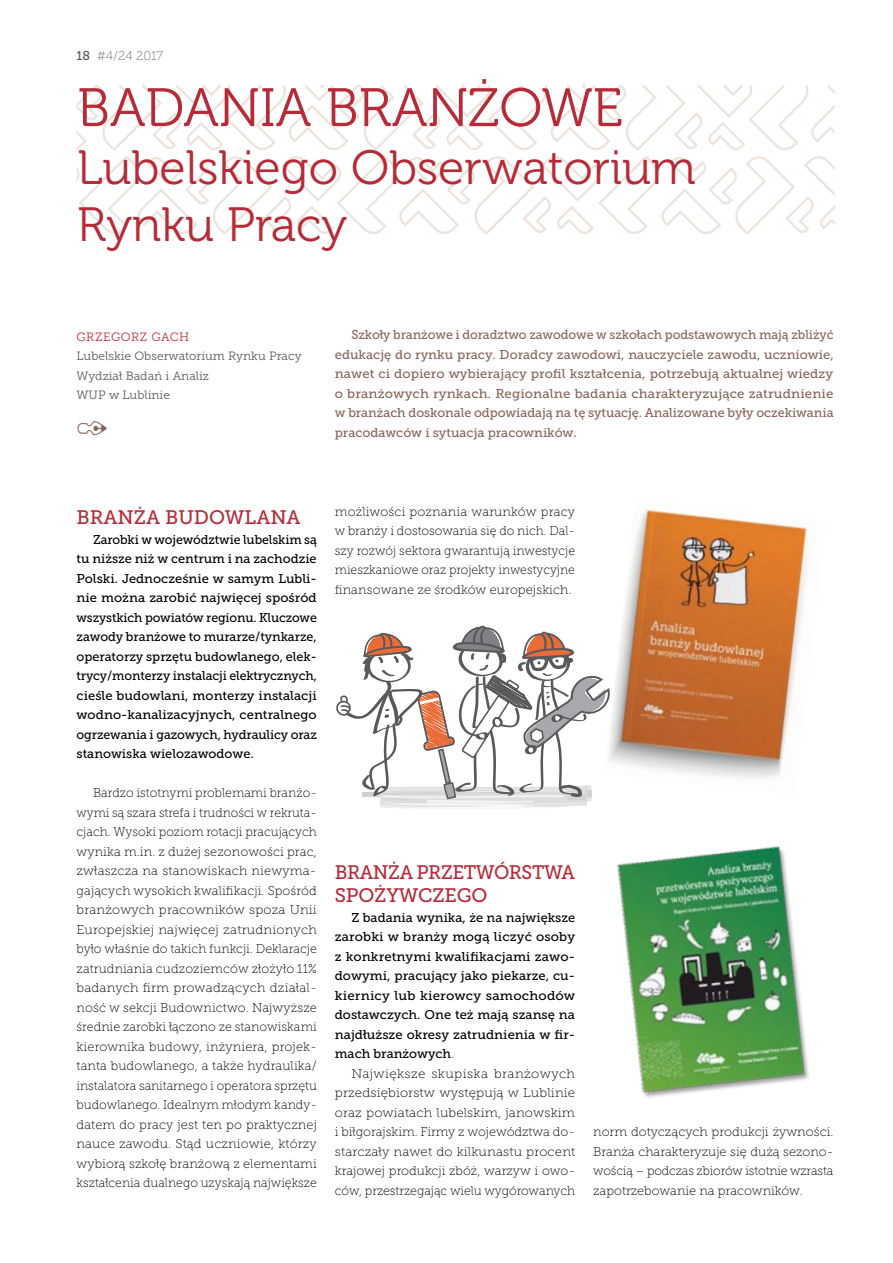
<style>
.page{position:relative;width:893px;height:1263px;background:#fff}
.page>*{position:absolute;margin:0;border:0;box-sizing:border-box;transform-origin:0 0}
.t1{font:54px "Museo 300";color:#b62b37}
.t2{font:48px/57.6px "Museo 300";color:#b62b37}
.t3{font:19.5px/23.4px "Museo Slab 500";letter-spacing:-.01em;color:#b62b37;scale:.96 1}
.t4{font:19.5px "Museo Slab 500";letter-spacing:-.01em;color:#b62b37}
.t5{font:12.75px/19.5px "Museo Slab 100";color:#000;text-align:justify}
.t6{font:12.75px/19.5px "Museo Slab 500";color:#000;text-align:justify}
.t7{font:12.75px/19.5px "Museo Slab 500";color:#86645b;text-align:justify}
.t8{font:12.75px/19.5px "Museo Slab 100";color:#000;text-align:justify;scale:1.04 1}
.t9{font:12.75px "Museo Slab 100";color:#6d6e71}
.t10{font:12px/19.5px "Museo Slab 300";color:#58595b}
.t11{font:12px "Museo Slab 300";letter-spacing:.045em;color:#b62b37}
.s1{font-family:"Museo Slab 500";color:#565659}
.s2{font-family:"Museo Slab 100"}
</style>
<div class="page">
<svg style="left:76px;top:85px;width:759px;height:149px"></svg>
<svg style="left:336px;top:625px;width:268px;height:183px"></svg>
<img style="left:604px;top:509px;width:204px;height:269px">
<img style="left:617px;top:846px;width:192px;height:252px">
<p class="t9" style="left:77px;top:49px;width:88px"><span class="s1">18</span> #4/24 2017</p>
<h1 class="t1" style="left:77px;top:78px;width:547px">BADANIA BRANŻOWE</h1>
<h2 class="t2" style="left:77px;top:139px;width:620px">Lubelskiego Obserwatorium<br>Rynku Pracy</h2>
<p class="t11" style="left:77px;top:330px;width:113px">GRZEGORZ GACH</p>
<p class="t10" style="left:77px;top:346px;width:227px">Lubelskie Obserwatorium Rynku Pracy<br>Wydział Badań i Analiz<br>WUP w Lublinie</p>
<p class="t7" style="left:335px;top:325px;width:500px;text-indent:16px">Szkoły branżowe i doradztwo zawodowe w szkołach podstawowych mają zbliżyć edukację do rynku pracy. Doradcy zawodowi, nauczyciele zawodu, uczniowie, nawet ci dopiero wybierający profil kształcenia, potrzebują aktualnej wiedzy o branżowych rynkach. Regionalne badania charakteryzujące zatrudnienie w branżach doskonale odpowiadają na tę sytuację. Analizowane były oczekiwania pracodawców i sytuacja pracowników.</p>
<h3 class="t4" style="left:77px;top:506px;width:226px">BRANŻA BUDOWLANA</h3>
<p class="t6" style="left:77px;top:529px;width:242px;text-indent:16px">Zarobki w województwie lubelskim są tu niższe niż w centrum i na zachodzie Polski. Jednocześnie w samym Lubli&shy;nie można zarobić najwięcej spośród wszystkich powiatów regionu. Kluczowe zawody branżowe to murarze/tynkarze, operatorzy sprzętu budowlanego, elek&shy;trycy/monterzy instalacji elektrycznych, cieśle budowlani, monterzy instalacji wodno-kanalizacyjnych, centralnego ogrzewania i gazowych, hydraulicy oraz stanowiska wielozawodowe.</p>
<p class="t5" style="left:77px;top:783px;width:242px;text-indent:16px">Bardzo istotnymi problemami branżo&shy;wymi są szara strefa i trudności w rekruta&shy;cjach. Wysoki poziom rotacji pracujących wynika m.in. z dużej sezonowości prac, zwłaszcza na stanowiskach niewyma&shy;gających wysokich kwalifikacji. Spośród branżowych pracowników spoza Unii Europejskiej najwięcej zatrudnionych było właśnie do takich funkcji. Deklaracje zatrudniania cudzoziemców złożyło 11% badanych firm prowadzących działal&shy;ność w sekcji Budownictwo. Najwyższe średnie zarobki łączono ze stanowiskami kierownika budowy, inżyniera, projek&shy;tanta budowlanego, a także hydraulika/ instalatora sanitarnego i operatora sprzętu budowlanego. Idealnym młodym kandy&shy;datem do pracy jest ten po praktycznej nauce zawodu. Stąd uczniowie, którzy wybiorą szkołę branżową z elementami kształcenia dualnego uzyskają największe</p>
<p class="t5" style="left:335px;top:502px;width:242px">możliwości poznania warunków pracy w branży i dostosowania się do nich. Dal&shy;szy rozwój sektora gwarantują inwestycje mieszkaniowe oraz projekty inwestycyjne finansowane ze środków europejskich.</p>
<h3 class="t3" style="left:335px;top:861px;width:252px">BRANŻA PRZETWÓRSTWA<br>SPOŻYWCZEGO</h3>
<p class="t6" style="left:335px;top:908px;width:242px;text-indent:16px">Z badania wynika, że na największe zarobki w branży mogą liczyć osoby z konkretnymi kwalifikacjami zawo&shy;dowymi, pracujący jako piekarze, cu&shy;kiernicy lub kierowcy samochodów dostawczych. One też mają szansę na najdłuższe okresy zatrudnienia w fir&shy;mach branżowych<span class="s2">.</span></p>
<p class="t8" style="left:335px;top:1064px;width:233px;text-indent:16px">Największe skupiska branżowych przedsiębiorstw występują w Lublinie oraz powiatach lubelskim, janowskim i biłgorajskim. Firmy z województwa do&shy;starczały nawet do kilkunastu procent krajowej produkcji zbóż, warzyw i owo&shy;ców, przestrzegając wielu wygórowanych</p>
<p class="t5" style="left:593px;top:1122px;width:242px">norm dotyczących produkcji żywności.<br>Branża charakteryzuje się dużą sezono&shy;wością – podczas zbiorów istotnie wzrasta zapotrzebowanie na pracowników.</p>
</div>
